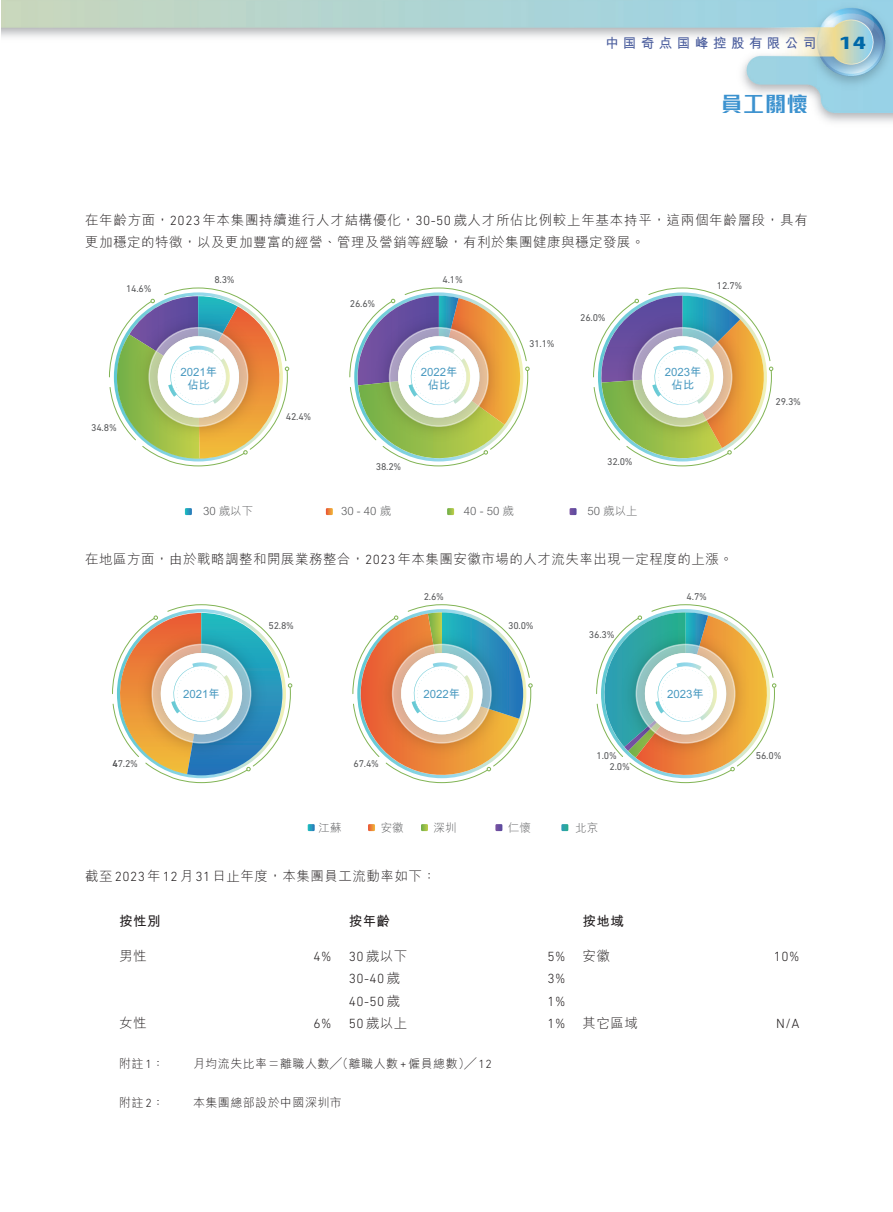
<style>
.page{position:relative;width:893px;height:1212px;background:#fff}
.page>*{position:absolute;margin:0;border:0;box-sizing:border-box;transform-origin:0 0}
.t1{font:700 21px "M Stiff Hei HK";color:#3c92cf}
.t2{font:700 18px "Francker Pro";color:#0068a8}
._1__內文{font:300 13.5px "M Hei HK";letter-spacing:.035em;color:#231f20}
._1__內文-2{font:300 13.5px/22.5px "M Hei HK";letter-spacing:.055em;color:#231f20}
._1__內文-3{font:300 13.5px "DIN Next LT Pro";letter-spacing:.035em;color:#231f20}
.t3{font:700 13.5px "M Hei HK";letter-spacing:.33em;color:#475a9b}
._1__內文-4{font:700 13.5px "M Hei HK";letter-spacing:.035em;color:#231f20}
._2__附註內文{font:300 12px "M Hei HK";letter-spacing:.035em;color:#231f20}
.t4{font:700 11.4px/13.6px "M Hei HK";color:#4999c0;text-align:center}
.t5{font:300 11.4px "M Hei HK";color:#57585a}
.t6{font:10.05px "DIN Next LT Pro";letter-spacing:-.02em;color:#57585a}
.s1{font-family:"DIN Next LT Pro"}
.s2{font-family:"M Hei HK"}
</style>
<div class="page">
<img style="left:1px;top:0;width:892px;height:832px">
<svg style="left:349px;top:287px;width:180px;height:182px"></svg>
<svg style="left:109px;top:287px;width:182px;height:180px"></svg>
<svg style="left:593px;top:287px;width:180px;height:183px"></svg>
<svg style="left:185px;top:508px;width:7px;height:7px"></svg>
<svg style="left:326px;top:508px;width:7px;height:7px"></svg>
<svg style="left:447px;top:508px;width:7px;height:7px"></svg>
<svg style="left:570px;top:508px;width:7px;height:7px"></svg>
<svg style="left:351px;top:604px;width:182px;height:181px"></svg>
<svg style="left:112px;top:604px;width:180px;height:179px"></svg>
<svg style="left:595px;top:604px;width:181px;height:180px"></svg>
<svg style="left:308px;top:824px;width:7px;height:7px"></svg>
<svg style="left:368px;top:824px;width:7px;height:7px"></svg>
<svg style="left:421px;top:824px;width:7px;height:7px"></svg>
<svg style="left:495px;top:824px;width:7px;height:7px"></svg>
<svg style="left:561px;top:824px;width:7px;height:7px"></svg>
<h3 class="t3" style="left:605px;top:33px;width:213px">中国奇点国峰控股有限公司</h3>
<h1 class="t1" style="left:721px;top:94px;width:88px">員工關懷</h1>
<h2 class="t2" style="left:839px;top:31px;width:29px">14</h2>
<p class="_1__內文-2" style="left:85px;top:208px;width:724px">在年齡方面，<span class="s1">2023</span>年本集團持續進行人才結構優化，<span class="s1">30-50</span>歲人才所佔比例較上年基本持平，這兩個年齡層段，具有更加穩定的特徵，以及更加豐富的經營、管理及營銷等經驗，有利於集團健康與穩定發展。</p>
<p class="t6" style="left:126px;top:283px;width:27px">14.6%</p>
<p class="t6" style="left:91px;top:422px;width:27px">34.8%</p>
<p class="t6" style="left:214px;top:274px;width:22px">8.3%</p>
<p class="t4" style="left:181px;top:364px;width:38px">2021年佔比</p>
<p class="t6" style="left:286px;top:411px;width:27px">42.4%</p>
<p class="t6" style="left:350px;top:298px;width:27px">26.6%</p>
<p class="t6" style="left:442px;top:274px;width:22px">4.1%</p>
<p class="t6" style="left:529px;top:338px;width:27px">31.1%</p>
<p class="t6" style="left:580px;top:312px;width:27px">26.0%</p>
<p class="t4" style="left:421px;top:364px;width:38px">2022年佔比</p>
<p class="t4" style="left:665px;top:364px;width:38px">2023年佔比</p>
<p class="t6" style="left:717px;top:280px;width:27px">12.7%</p>
<p class="t6" style="left:376px;top:461px;width:27px">38.2%</p>
<p class="t6" style="left:607px;top:455px;width:27px">32.0%</p>
<p class="t5" style="left:203px;top:505px;width:52px">30 歲以下</p>
<p class="_1__內文" style="left:85px;top:552px;width:649px">在地區方面，由於戰略調整和開展業務整合，<span class="s1">2023</span>年本集團安徽市場的人才流失率出現一定程度的上漲。</p>
<p class="t5" style="left:341px;top:505px;width:52px">30-40歲</p>
<p class="t5" style="left:464px;top:505px;width:52px">40-50歲</p>
<p class="t5" style="left:587px;top:505px;width:52px">50 歲以上</p>
<p class="t4" style="left:183px;top:686px;width:38px">2021年</p>
<p class="t6" style="left:268px;top:619px;width:27px">52.8%</p>
<p class="t6" style="left:424px;top:590px;width:22px">2.6%</p>
<p class="t4" style="left:423px;top:686px;width:38px">2022年</p>
<p class="t6" style="left:508px;top:619px;width:27px">30.0%</p>
<p class="t6" style="left:589px;top:629px;width:27px">36.3%</p>
<p class="t6" style="left:687px;top:590px;width:22px">4.7%</p>
<p class="t4" style="left:667px;top:686px;width:38px">2023年</p>
<p class="t6" style="left:775px;top:396px;width:27px">29.3%</p>
<p class="t6" style="left:112px;top:758px;width:27px">47.2%</p>
<p class="t6" style="left:353px;top:758px;width:27px">67.4%</p>
<p class="t6" style="left:597px;top:749px;width:22px">1.0%</p>
<p class="t6" style="left:610px;top:760px;width:22px">2.0%</p>
<p class="t6" style="left:756px;top:749px;width:27px">56.0%</p>
<p class="t5" style="left:381px;top:822px;width:24px">安徽</p>
<p class="t5" style="left:434px;top:822px;width:24px">深圳</p>
<p class="t5" style="left:319px;top:822px;width:24px">江蘇</p>
<p class="_1__內文" style="left:85px;top:869px;width:353px">截至<span class="s1">2023</span>年<span class="s1">12</span>月<span class="s1">31</span>日止年度，本集團員工流動率如下：</p>
<p class="t5" style="left:508px;top:822px;width:24px">仁懷</p>
<p class="t5" style="left:575px;top:822px;width:24px">北京</p>
<p class="_1__內文-4" style="left:119px;top:911px;width:43px">按性別</p>
<p class="_1__內文-4" style="left:349px;top:911px;width:43px">按年齡</p>
<p class="_1__內文-4" style="left:583px;top:911px;width:43px">按地域</p>
<p class="_1__內文" style="left:119px;top:949px;width:29px">男性</p>
<p class="_1__內文-3" style="left:314px;top:948px;width:20px">4%</p>
<p class="_1__內文" style="left:349px;top:949px;width:60px"><span class="s1">30</span> 歲以下</p>
<p class="_1__內文-3" style="left:547px;top:948px;width:20px">5%</p>
<p class="_1__內文" style="left:583px;top:949px;width:29px">安徽</p>
<p class="_1__內文-3" style="left:774px;top:948px;width:27px">10%</p>
<p class="_1__內文-3" style="left:349px;top:971px;width:53px">30-40<span class="s2">歲</span></p>
<p class="_1__內文-3" style="left:547px;top:971px;width:20px">3%</p>
<p class="_1__內文-3" style="left:349px;top:993px;width:53px">40-50<span class="s2">歲</span></p>
<p class="_1__內文-3" style="left:547px;top:993px;width:20px">1%</p>
<p class="_1__內文" style="left:119px;top:1016px;width:29px">女性</p>
<p class="_1__內文-3" style="left:314px;top:1016px;width:20px">6%</p>
<p class="_1__內文" style="left:349px;top:1016px;width:60px"><span class="s1">50</span> 歲以上</p>
<p class="_1__內文-3" style="left:547px;top:1016px;width:20px">1%</p>
<p class="_1__內文" style="left:583px;top:1016px;width:57px">其它區域</p>
<p class="_1__內文-3" style="left:776px;top:1016px;width:25px">N A/</p>
<p class="_2__附註內文" style="left:119px;top:1058px;width:47px">附註<span class="s1">1</span>：</p>
<p class="_2__附註內文" style="left:193px;top:1058px;width:300px">月均流失比率＝離職人數╱（離職人數<span class="s1">+</span>僱員總數 ╱( <span class="s1">12</span></p>
<p class="_2__附註內文" style="left:119px;top:1097px;width:47px">附註<span class="s1">2</span>：</p>
<p class="_2__附註內文" style="left:193px;top:1097px;width:150px">本集團總部設於中國深圳市</p>
</div>
